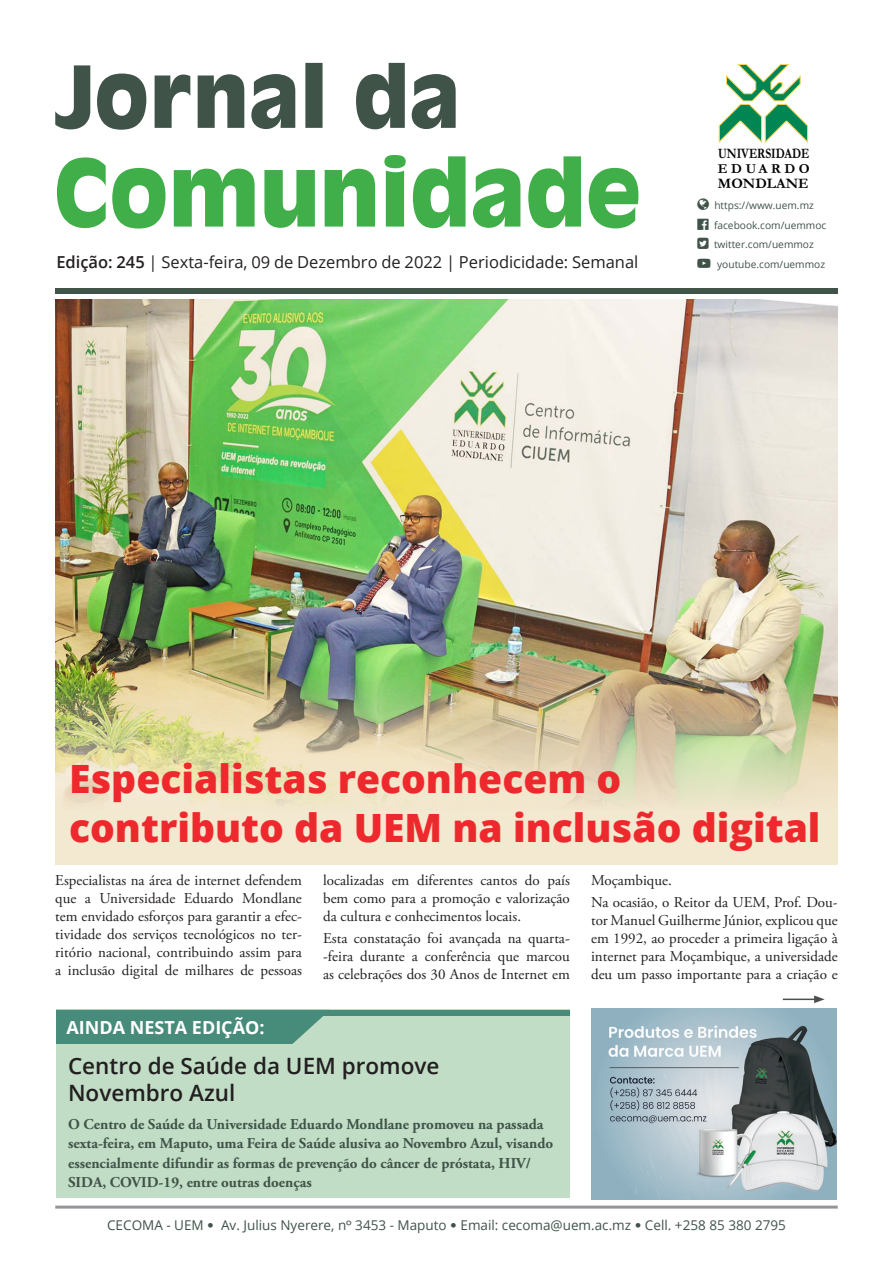
<style>
.page{position:relative;width:893px;height:1263px;background:#fff}
.page>*{position:absolute;margin:0;border:0;box-sizing:border-box;transform-origin:0 0}
.t1{font:800 39px/49.5px "Open Sans";color:#ee292d}
.t2{font:600 22.5px/27px "Open Sans";color:#231f20}
.t3{font:700 18px "Open Sans";color:#fff}
.t4{font:16.5px "Open Sans";color:#231f20}
.t5{font:15px/18px "Adobe Garamond Pro";color:#231f20;text-align:justify}
.t6{font:700 15px/19.5px "Adobe Garamond Pro";color:#405349}
.t7{font:700 14.7px "Garamond";color:#000}
.t8{font:700 14.55px "Garamond";color:#000;scale:.8 1}
.t9{font:700 13.8px "Garamond";letter-spacing:.255em;color:#000}
.t10{font:13.5px "Open Sans";color:#405349}
.t11{font:10.2px/19.5px "Open Sans";color:#405349}
.s1{font-weight:600}
.s2{font-family:"Museo Sans 300"}
.s3{font-family:"Poppins"}
</style>
<div class="page">
<img style="left:55px;top:300px;width:783px;height:366px">
<hr style="left:55px;top:1205px;width:783px;height:3px;background:#939598">
<svg style="left:57px;top:155px;width:581px;height:74px"></svg>
<svg style="left:356px;top:63px;width:100px;height:66px"></svg>
<svg style="left:198px;top:63px;width:125px;height:66px"></svg>
<svg style="left:55px;top:65px;width:135px;height:65px"></svg>
<svg style="left:718px;top:64px;width:91px;height:79px"></svg>
<div style="left:56px;top:1010px;width:514px;height:188px;background:#c2ddc6"></div>
<svg style="left:56px;top:1010px;width:274px;height:34px;background:#509280"></svg>
<div style="left:123px;top:1010px;width:447px;height:5px;background:#478c7b"></div>
<div style="left:55px;top:288px;width:783px;height:6px;background:#405349"></div>
<hr style="left:783px;top:998px;width:33px;height:2px;background:#4b4f4d">
<svg style="left:814px;top:995px;width:11px;height:8px"></svg>
<img style="left:591px;top:1008px;width:246px;height:192px">
<img style="left:55px;top:666px;width:783px;height:198px">
<p class="t8" style="left:718px;top:144px;width:116px">UNIVERSIDADE</p>
<p class="t9" style="left:718px;top:159px;width:93px">EDUARDO</p>
<p class="t7" style="left:718px;top:173px;width:92px">MONDLANE</p>
<p class="t11" style="left:714px;top:196px;width:114px">https://www.uem.mz facebook.com/uemmoc twitter.com/uemmoz</p>
<p class="t4" style="left:56px;top:250px;width:584px"><span class="s1">Edição: 245</span> | Sexta-feira, 09 de Dezembro de 2022 | Periodicidade: Semanal</p>
<p class="t11" style="left:717px;top:254px;width:110px">youtube.com/uemmoz</p>
<h2 class="t1" style="left:69px;top:752px;width:753px">Especialistas reconhecem o contributo da UEM na inclusão digital</h2>
<p class="t5" style="left:55px;top:871px;width:248px">Especialistas na área de internet defendem que a Universidade Eduardo Mondlane tem envidado esforços para garantir a efec&shy;tividade dos serviços tecnológicos no ter&shy;ritório nacional, contribuindo assim para a inclusão digital de milhares de pessoas</p>
<p class="t5" style="left:323px;top:871px;width:248px">localizadas em diferentes cantos do país bem como para a promoção e valorização da cultura e conhecimentos locais.</p>
<p class="t5" style="left:323px;top:930px;width:248px">Esta constatação foi avançada na quarta--feira durante a conferência que marcou as celebrações dos 30 Anos de Internet em</p>
<p class="t3" style="left:66px;top:1014px;width:200px">AINDA NESTA EDIÇÃO:</p>
<h2 class="t2" style="left:68px;top:1052px;width:373px">Centro de Saúde da UEM promove<br>Novembro Azul</h2>
<h2 class="t6" style="left:68px;top:1115px;width:487px">O Centro de Saúde da Universidade Eduardo Mondlane promoveu na passada sexta-feira, em Maputo, uma Feira de Saúde alusiva ao Novembro Azul, visando essencialmente difundir as formas de prevenção do câncer de próstata, HIV/ SIDA, COVID-19, entre outras doenças</h2>
<p class="t5" style="left:591px;top:871px;width:82px">Moçambique.</p>
<p class="t5" style="left:591px;top:894px;width:248px">Na ocasião, o Reitor da UEM, Prof. Dou&shy;tor Manuel Guilherme Júnior, explicou que em 1992, ao proceder a primeira ligação à internet para Moçambique, a universidade deu um passo importante para a criação e</p>
<p class="t10" style="left:107px;top:1216px;width:680px">CECOMA - UEM <span class="s2">∞</span> Av. Julius Nyerere, n<span class="s3">°</span> 3453 - Maputo <span class="s2">∞</span> Email: cecoma@uem.ac.mz <span class="s2">∞</span> Cell. +258 85 380 2795</p>
</div>
